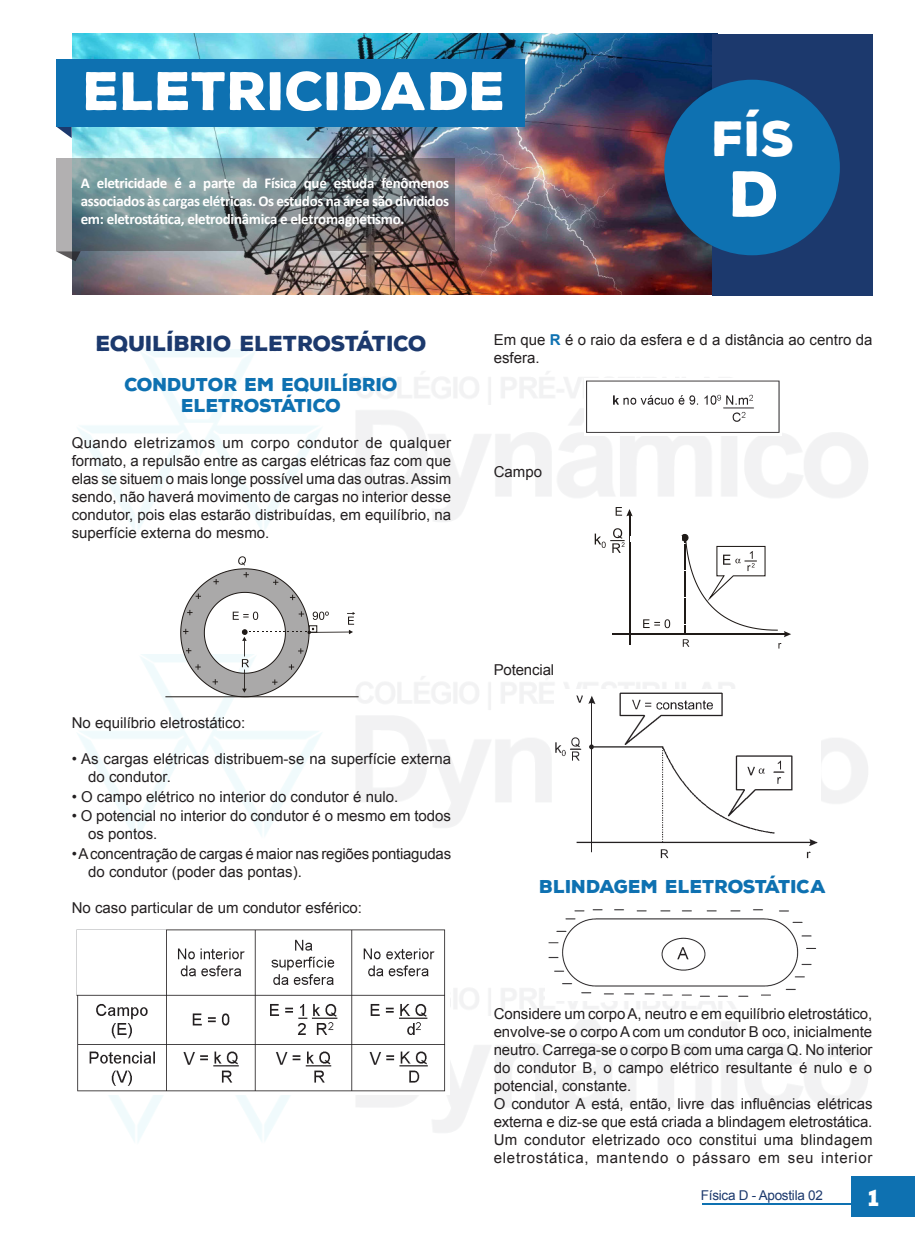
<style>
.page{position:relative;width:915px;height:1234px;background:#fff}
.page>*{position:absolute;margin:0;border:0;box-sizing:border-box;transform-origin:0 0}
.t1{font:900 63px "Nexa Rust Sans";color:#fff}
.t2{font:900 52.5px "Nexa Rust Sans";color:#fff}
.t3{font:900 48px "Nexa Rust Sans";color:#fff}
.t4{font:900 22.5px "Nexa Rust Sans";color:#fff}
.heading_9{font:900 21px "Nexa Rust Sans";color:#1c396d}
.heading_3{font:900 18px "Nexa Rust Sans";color:#0e71b1}
.t5{font:15px/18px "Arial";color:#231f20}
.t6{font:700 15px/18px "Calibri";letter-spacing:-.02em;color:#fff;text-align:justify}
.t7{font:15px/18px "Arial";letter-spacing:.025em;color:#231f20}
.t8{font:13.5px "Arial";letter-spacing:-.02em;color:#1c396d}
.s1{font-weight:700;color:#0e71b1}
</style>
<div class="page">
<img style="left:73px;top:34px;width:638px;height:260px">
<svg style="left:56px;top:251px;width:25px;height:10px"></svg>
<svg style="left:57px;top:127px;width:15px;height:11px"></svg>
<div style="left:711px;top:34px;width:161px;height:262px;background:#1c396d"></div>
<div style="left:664px;top:80px;width:175px;height:175px;background:#0e71b1;border-radius:50%"></div>
<div style="left:56px;top:59px;width:468px;height:68px;background:#0e71b1"></div>
<svg style="left:56px;top:159px;width:398px;height:92px;background:#727d80"></svg>
<hr style="left:701px;top:1203px;width:157px;height:1px;background:#0e71b1">
<div style="left:851px;top:1175px;width:63px;height:41px;background:#0e71b1"></div>
<img style="left:77px;top:349px;width:790px;height:182px">
<hr style="left:309px;top:631px;width:40px;height:1px;background:#1f1a17">
<svg style="left:347px;top:612px;width:8px;height:22px"></svg>
<svg style="left:167px;top:556px;width:161px;height:140px"></svg>
<hr style="left:166px;top:696px;width:192px;height:1px;background:#1f1a17">
<div style="left:149px;top:564px;width:34px;height:25px;background:#fff"></div>
<img style="left:76px;top:929px;width:370px;height:163px">
<img style="left:584px;top:378px;width:197px;height:58px">
<hr style="left:628px;top:512px;width:1px;height:132px;background:#1f1a17">
<svg style="left:615px;top:507px;width:17px;height:9px"></svg>
<svg style="left:594px;top:528px;width:196px;height:120px"></svg>
<div style="left:574px;top:503px;width:25px;height:18px;background:#fff"></div>
<div style="left:630px;top:535px;width:51px;height:6px;background:#fff"></div>
<img style="left:555px;top:692px;width:263px;height:167px">
<img style="left:548px;top:909px;width:268px;height:88px">
<h2 class="t2" style="left:84px;top:56px;width:424px">ELETRICIDADE</h2>
<p class="t6" style="left:81px;top:173px;width:370px">A eletricidade é a parte da Física que estuda fenômenos associados às cargas elétricas. Os estudos na área são divididos em: eletrostática, eletrodinâmica e eletromagnetismo.</p>
<h3 class="t3" style="left:712px;top:106px;width:84px">FÍS</h3>
<h1 class="t1" style="left:729px;top:151px;width:51px">D</h1>
<p class="heading_9" style="left:96px;top:329px;width:332px">EQUILÍBRIO ELETROSTÁTICO</p>
<p class="heading_3" style="left:125px;top:372px;width:275px">CONDUTOR EM EQUILÍBRIO</p>
<p class="heading_3" style="left:181px;top:393px;width:161px">ELETROSTÁTICO</p>
<p class="t5" style="left:72px;top:434px;width:381px;text-align:justify">Quando eletrizamos um corpo condutor de qualquer formato, a repulsão entre as cargas elétricas faz com que elas se situem o mais longe possível uma das outras. Assim sendo, não haverá movimento de cargas no interior desse condutor, pois elas estarão distribuídas, em equilíbrio, na superfície externa do mesmo.</p>
<p class="t5" style="left:493px;top:331px;width:380px">Em que <span class="s1">R</span> é o raio da esfera e d a distância ao centro da esfera.</p>
<p class="t5" style="left:493px;top:462px;width:50px">Campo</p>
<p class="t5" style="left:72px;top:714px;width:175px">No equilíbrio eletrostático:</p>
<p class="t5" style="left:88px;top:750px;width:364px;text-indent:-16px">• As cargas elétricas distribuem-se na superfície externa do condutor.</p>
<p class="t5" style="left:72px;top:787px;width:328px">• O campo elétrico no interior do condutor é nulo.</p>
<p class="t5" style="left:88px;top:807px;width:364px;text-indent:-16px">• O potencial no interior do condutor é o mesmo em todos os pontos.</p>
<p class="t5" style="left:88px;top:844px;width:364px;text-indent:-16px">• A concentração de cargas é maior nas regiões pontiagudas do condutor (poder das pontas).</p>
<p class="t5" style="left:72px;top:898px;width:292px">No caso particular de um condutor esférico:</p>
<p class="t5" style="left:493px;top:660px;width:62px">Potencial</p>
<p class="heading_3" style="left:539px;top:874px;width:288px">BLINDAGEM ELETROSTÁTICA</p>
<p class="t5" style="left:493px;top:1004px;width:380px;text-align:justify">Considere um corpo A, neutro e em equilíbrio eletrostático, envolve-se o corpo A com um condutor B oco, inicialmente neutro. Carrega-se o corpo B com uma carga Q. No interior do condutor B, o campo elétrico resultante é nulo e o potencial, constante.</p>
<p class="t5" style="left:493px;top:1094px;width:380px">O condutor A está, então, livre das influências elétricas externa e diz-se que está criada a blindagem eletrostática.</p>
<p class="t7" style="left:493px;top:1130px;width:380px">Um condutor eletrizado oco constitui uma blindagem eletrostática, mantendo o pássaro em seu interior</p>
<p class="t8" style="left:700px;top:1186px;width:123px">Física D - Apostila 02</p>
<h3 class="t4" style="left:868px;top:1182px;width:13px">1</h3>
</div>
